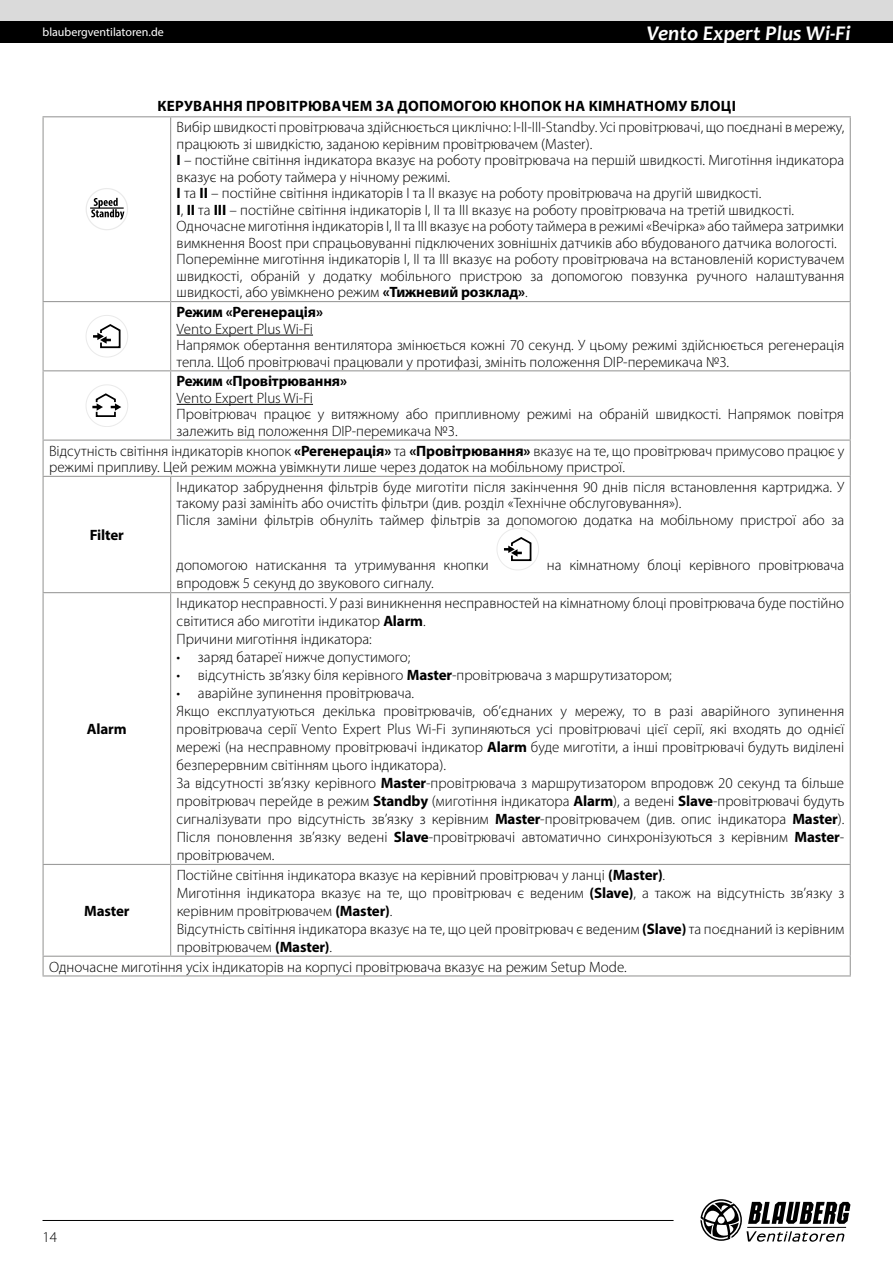
<style>
.page{position:relative;width:893px;height:1263px;background:#fff}
.page>*{position:absolute;margin:0;border:0;box-sizing:border-box;transform-origin:0 0}
.t1{font:italic 700 21px "Candara";color:#fff}
.t2{font:300 15px/16.5px "Myriad Pro";color:#000}
.t3{font:700 15px "Myriad Pro";letter-spacing:.02em;color:#000}
.t4{font:700 15px "Myriad Pro";color:#000}
.t5{font:12px "Myriad Pro";color:#fff}
.s1{font-weight:700}
</style>
<div class="page">
<div style="left:0;top:0;width:893px;height:21px;background:#dadada"></div>
<div style="left:0;top:21px;width:893px;height:22px;background:#000"></div>
<svg style="left:700px;top:1199px;width:150px;height:43px"></svg>
<hr style="left:43px;top:1220px;width:631px;height:1px;background:#000">
<hr style="left:850px;top:441px;width:1px;height:35px;background:#9d9d9c">
<svg style="left:850px;top:957px;width:1px;height:18px"></svg>
<hr style="left:43px;top:116px;width:128px;height:1px;background:#9d9d9c">
<hr style="left:43px;top:117px;width:1px;height:184px;background:#9d9d9c">
<hr style="left:171px;top:116px;width:680px;height:1px;background:#9d9d9c">
<hr style="left:170px;top:117px;width:1px;height:184px;background:#9d9d9c">
<hr style="left:850px;top:117px;width:1px;height:184px;background:#9d9d9c">
<hr style="left:43px;top:301px;width:128px;height:1px;background:#9d9d9c">
<hr style="left:43px;top:302px;width:1px;height:68px;background:#9d9d9c">
<hr style="left:171px;top:301px;width:680px;height:1px;background:#9d9d9c">
<hr style="left:170px;top:302px;width:1px;height:68px;background:#9d9d9c">
<hr style="left:850px;top:302px;width:1px;height:68px;background:#9d9d9c">
<hr style="left:43px;top:370px;width:128px;height:1px;background:#9d9d9c">
<hr style="left:43px;top:371px;width:1px;height:68px;background:#9d9d9c">
<hr style="left:171px;top:370px;width:680px;height:1px;background:#9d9d9c">
<hr style="left:170px;top:371px;width:1px;height:68px;background:#9d9d9c">
<hr style="left:850px;top:371px;width:1px;height:68px;background:#9d9d9c">
<hr style="left:43px;top:439px;width:128px;height:2px;background:#9d9d9c">
<hr style="left:43px;top:441px;width:1px;height:35px;background:#9d9d9c">
<hr style="left:171px;top:439px;width:680px;height:2px;background:#9d9d9c">
<hr style="left:43px;top:476px;width:128px;height:1px;background:#9d9d9c">
<hr style="left:43px;top:477px;width:1px;height:115px;background:#9d9d9c">
<hr style="left:171px;top:476px;width:680px;height:1px;background:#9d9d9c">
<hr style="left:170px;top:477px;width:1px;height:115px;background:#9d9d9c">
<hr style="left:850px;top:477px;width:1px;height:115px;background:#9d9d9c">
<hr style="left:43px;top:592px;width:128px;height:1px;background:#9d9d9c">
<hr style="left:43px;top:593px;width:1px;height:271px;background:#9d9d9c">
<hr style="left:171px;top:592px;width:680px;height:1px;background:#9d9d9c">
<hr style="left:170px;top:593px;width:1px;height:271px;background:#9d9d9c">
<hr style="left:850px;top:593px;width:1px;height:271px;background:#9d9d9c">
<hr style="left:43px;top:864px;width:128px;height:1px;background:#9d9d9c">
<hr style="left:43px;top:865px;width:1px;height:91px;background:#9d9d9c">
<hr style="left:171px;top:864px;width:680px;height:1px;background:#9d9d9c">
<hr style="left:170px;top:865px;width:1px;height:91px;background:#9d9d9c">
<hr style="left:850px;top:865px;width:1px;height:91px;background:#9d9d9c">
<hr style="left:43px;top:956px;width:128px;height:1px;background:#9d9d9c">
<svg style="left:43px;top:957px;width:1px;height:18px"></svg>
<hr style="left:171px;top:956px;width:680px;height:1px;background:#9d9d9c">
<hr style="left:43px;top:975px;width:128px;height:1px;background:#9d9d9c">
<hr style="left:171px;top:975px;width:680px;height:1px;background:#9d9d9c">
<svg style="left:86px;top:188px;width:42px;height:42px"></svg>
<hr style="left:90px;top:207px;width:34px;height:2px;background:#000">
<svg style="left:86px;top:315px;width:42px;height:42px"></svg>
<hr style="left:177px;top:335px;width:136px;height:1px;background:#000">
<svg style="left:86px;top:384px;width:42px;height:43px"></svg>
<hr style="left:177px;top:404px;width:136px;height:1px;background:#000">
<svg style="left:496px;top:528px;width:43px;height:42px"></svg>
<p class="t5" style="left:43px;top:25px;width:123px">blaubergventilatoren.de</p>
<h1 class="t1" style="left:647px;top:20px;width:205px">Vento Expert Plus Wi-Fi</h1>
<p class="t3" style="left:157px;top:96px;width:580px">КЕРУВАННЯ ПРОВІТРЮВАЧЕМ ЗА ДОПОМОГОЮ КНОПОК НА КІМНАТНОМУ БЛОЦІ</p>
<p class="t2" style="left:177px;top:119px;width:669px">Вибір швидкості провітрювача здійснюється циклічно: I-II-III-Standby. Усі провітрювачі, що поєднані в мережу, працюють зі швидкістю, заданою керівним провітрювачем (Master).<br><span class="s1">I</span> – постійне світіння індикатора вказує на роботу провітрювача на першій швидкості. Миготіння індикатора вказує на роботу таймера у нічному режимі.<br><span class="s1">I</span> та <span class="s1">II</span> – постійне світіння індикаторів I та II вказує на роботу провітрювача на другій швидкості.<br><span class="s1">I</span>, <span class="s1">II</span> та <span class="s1">III</span> – постійне світіння індикаторів I, II та III вказує на роботу провітрювача на третій швидкості.<br>Одночасне миготіння індикаторів I, II та III вказує на роботу таймера в режимі «Вечірка» або таймера затримки вимкнення Boost при спрацьовуванні підключених зовнішніх датчиків або вбудованого датчика вологості.<br>Поперемінне миготіння індикаторів I, II та III вказує на роботу провітрювача на встановленій користувачем швидкості, обраній у додатку мобільного пристрою за допомогою повзунка ручного налаштування швидкості, або увімкнено режим <span class="s1">«Тижневий розклад»</span>.</p>
<p class="t4" style="left:177px;top:302px;width:148px">Режим «Регенерація»</p>
<p class="t2" style="left:177px;top:321px;width:669px">Vento Expert Plus Wi-Fi<br>Напрямок обертання вентилятора змінюється кожні 70 секунд. У цьому режимі здійснюється регенерація тепла. Щоб провітрювачі працювали у протифазі, змініть положення DIP-перемикача №3.</p>
<p class="t4" style="left:177px;top:371px;width:172px">Режим «Провітрювання»</p>
<p class="t2" style="left:177px;top:390px;width:669px">Vento Expert Plus Wi-Fi<br>Провітрювач працює у витяжному або припливному режимі на обраній швидкості. Напрямок повітря залежить від положення DIP-перемикача №3.</p>
<p class="t2" style="left:49px;top:443px;width:797px">Відсутність світіння індикаторів кнопок <span class="s1">«Регенерація»</span> та <span class="s1">«Провітрювання»</span> вказує на те, що провітрювач примусово працює у режимі припливу. Цей режим можна увімкнути лише через додаток на мобільному пристрої.</p>
<p class="t4" style="left:90px;top:525px;width:36px">Filter</p>
<p class="t4" style="left:87px;top:719px;width:41px">Alarm</p>
<p class="t2" style="left:177px;top:479px;width:669px">Індикатор забруднення фільтрів буде миготіти після закінчення 90 днів після встановлення картриджа. У такому разі замініть або очистіть фільтри (див. розділ «Технічне обслуговування»).<br>Після заміни фільтрів обнуліть таймер фільтрів за допомогою додатка на мобільному пристрої або за</p>
<p class="t2" style="left:177px;top:557px;width:313px">допомогою натискання та утримування кнопки</p>
<p class="t2" style="left:547px;top:557px;width:299px">на кімнатному блоці керівного провітрювача</p>
<p class="t2" style="left:177px;top:575px;width:259px">впродовж 5 секунд до звукового сигналу.</p>
<p class="t2" style="left:177px;top:594px;width:669px;line-height:18px">Індикатор несправності. У разі виникнення несправностей на кімнатному блоці провітрювача буде постійно світитися або миготіти індикатор <span class="s1">Alarm</span>.<br>Причини миготіння індикатора:</p>
<p class="t2" style="left:177px;top:649px;width:235px">• заряд батареї нижче допустимого;</p>
<p class="t2" style="left:177px;top:667px;width:497px">• відсутність зв’язку біля керівного <span class="s1">Master</span>-провітрювача з маршрутизатором;</p>
<p class="t2" style="left:177px;top:684px;width:669px;line-height:18px">• аварійне зупинення провітрювача.<br>Якщо експлуатуються декілька провітрювачів, об’єднаних у мережу, то в разі аварійного зупинення провітрювача серії Vento Expert Plus Wi-Fi зупиняються усі провітрювачі цієї серії, які входять до однієї мережі (на несправному провітрювачі індикатор <span class="s1">Alarm</span> буде миготіти, а інші провітрювачі будуть виділені безперервним світінням цього індикатора).<br>За відсутності зв’язку керівного <span class="s1">Master</span>-провітрювача з маршрутизатором впродовж 20 секунд та більше провітрювач перейде в режим <span class="s1">Standby</span> (миготіння індикатора <span class="s1">Alarm</span>), а ведені <span class="s1">Slave</span>-провітрювачі будуть сигналізувати про відсутність зв’язку з керівним <span class="s1">Master</span>-провітрювачем (див. опис індикатора <span class="s1">Master</span>).<br>Після поновлення зв’язку ведені <span class="s1">Slave</span>-провітрювачі автоматично синхронізуються з керівним <span class="s1">Master&shy;</span>провітрювачем.</p>
<p class="t2" style="left:177px;top:866px;width:669px;line-height:18px">Постійне світіння індикатора вказує на керівний провітрювач у ланці <span class="s1">(Master)</span>.<br>Миготіння індикатора вказує на те, що провітрювач є веденим <span class="s1">(Slave)</span>, а також на відсутність зв’язку з керівним провітрювачем <span class="s1">(Master)</span>.<br>Відсутність світіння індикатора вказує на те, що цей провітрювач є веденим <span class="s1">(Slave)</span> та поєднаний із керівним провітрювачем <span class="s1">(Master)</span>.</p>
<p class="t2" style="left:49px;top:959px;width:579px">Одночасне миготіння усіх індикаторів на корпусі провітрювача вказує на режим Setup Mode.</p>
<p class="t4" style="left:84px;top:901px;width:47px">Master</p>
<p class="t2" style="left:43px;top:1228px;width:16px">14</p>
</div>
